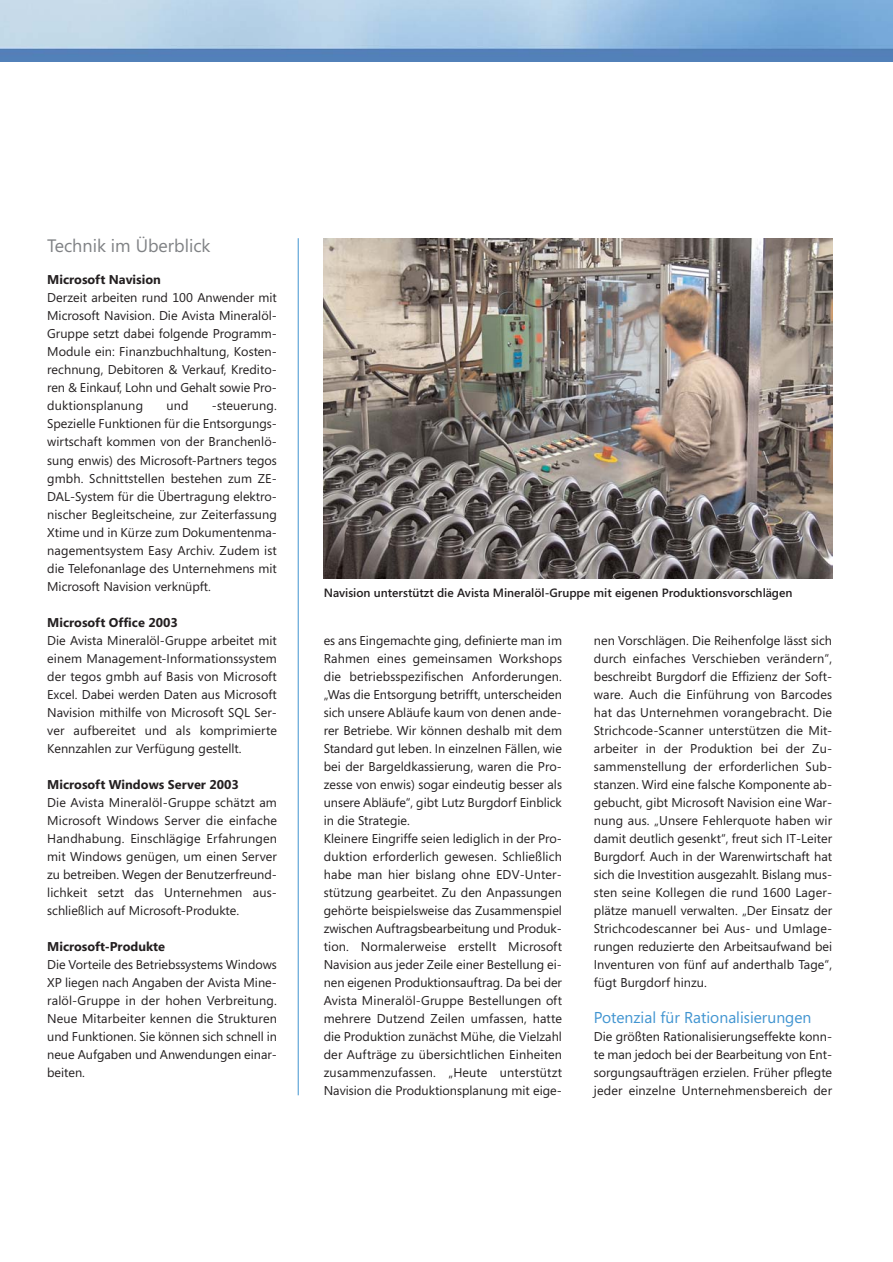
<style>
.page{position:relative;width:893px;height:1262px;background:#fff}
.page>*{position:absolute;margin:0;border:0;box-sizing:border-box;transform-origin:0 0}
.t1{font:18px "Segoe";color:#808285}
.t2{font:15.75px "Segoe";color:#4295d1}
.t3{font:12.75px/18px "Segoe";color:#231f20;text-align:justify}
.t4{font:700 12.75px "Segoe";color:#231f20}
.t5{font:600 12px "Segoe";color:#231f20}
</style>
<div class="page">
<hr style="left:298px;top:238px;width:1px;height:857px;background:#4295d1">
<img style="left:0;top:0;width:892px;height:61px">
<img style="left:324px;top:238px;width:508px;height:340px">
<h1 class="t1" style="left:47px;top:239px;width:165px">Technik im Überblick</h1>
<p class="t4" style="left:47px;top:275px;width:115px">Microsoft Navision</p>
<p class="t3" style="left:47px;top:290px;width:231px">Derzeit arbeiten rund 100 Anwender mit Microsoft Navision. Die Avista Mineralöl-Gruppe setzt dabei folgende Programm-Module ein: Finanzbuchhaltung, Kosten&shy;rechnung, Debitoren &amp; Verkauf, Kredito&shy;ren &amp; Einkauf, Lohn und Gehalt sowie Pro&shy;duktionsplanung</p>
<p class="t3" style="left:166px;top:398px;width:24px">und</p>
<p class="t3" style="left:47px;top:398px;width:231px;text-indent:165px">-steuerung.<br>Spezielle Funktionen für die Entsorgungs&shy;wirtschaft kommen von der Branchenlö&shy;sung enwis) des Microsoft-Partners tegos gmbh. Schnittstellen bestehen zum ZE-DAL-System für die Übertragung elektro&shy;nischer Begleitscheine, zur Zeiterfassung Xtime und in Kürze zum Dokumentenma&shy;nagementsystem Easy Archiv. Zudem ist die Telefonanlage des Unternehmens mit Microsoft Navision verknüpft.</p>
<p class="t4" style="left:47px;top:617px;width:132px">Microsoft Office 2003</p>
<p class="t3" style="left:47px;top:632px;width:231px">Die Avista Mineralöl-Gruppe arbeitet mit einem Management-Informationssystem der tegos gmbh auf Basis von Microsoft Excel. Dabei werden Daten aus Microsoft Navision mithilfe von Microsoft SQL Ser&shy;ver aufbereitet und als komprimierte Kennzahlen zur Verfügung gestellt.</p>
<p class="t4" style="left:47px;top:779px;width:193px">Microsoft Windows Server 2003</p>
<p class="t3" style="left:47px;top:794px;width:231px">Die Avista Mineralöl-Gruppe schätzt am Microsoft Windows Server die einfache Handhabung. Einschlägige Erfahrungen mit Windows genügen, um einen Server zu betreiben. Wegen der Benutzerfreund&shy;lichkeit setzt das Unternehmen aus&shy;schließlich auf Microsoft-Produkte.</p>
<p class="t4" style="left:47px;top:941px;width:119px">Microsoft-Produkte</p>
<p class="t3" style="left:47px;top:956px;width:231px">Die Vorteile des Betriebssystems Windows XP liegen nach Angaben der Avista Mine&shy;ralöl-Gruppe in der hohen Verbreitung.<br>Neue Mitarbeiter kennen die Strukturen und Funktionen. Sie können sich schnell in neue Aufgaben und Anwendungen einar&shy;beiten.</p>
<p class="t5" style="left:324px;top:588px;width:470px">Navision unterstützt die Avista Mineralöl-Gruppe mit eigenen Produktionsvorschlägen</p>
<p class="t3" style="left:324px;top:632px;width:240px;text-align:left">es ans Eingemachte ging, definierte man im Rahmen eines gemeinsamen Workshops die betriebsspezifischen Anforderungen. „Was die Entsorgung betrifft, unterscheiden sich unsere Abläufe kaum von denen ande&shy;rer Betriebe. Wir können deshalb mit dem Standard gut leben. In einzelnen Fällen, wie bei der Bargeldkassierung, waren die Pro&shy;zesse von enwis) sogar eindeutig besser als unsere Abläufe“, gibt Lutz Burgdorf Einblick in die Strategie.<br>Kleinere Eingriffe seien lediglich in der Pro&shy;duktion erforderlich gewesen. Schließlich habe man hier bislang ohne EDV-Unter&shy;stützung gearbeitet. Zu den Anpassungen gehörte beispielsweise das Zusammenspiel zwischen Auftragsbearbeitung und Produk&shy;tion. Normalerweise erstellt Microsoft Navision aus jeder Zeile einer Bestellung ei&shy;nen eigenen Produktionsauftrag. Da bei der Avista Mineralöl-Gruppe Bestellungen oft mehrere Dutzend Zeilen umfassen, hatte die Produktion zunächst Mühe, die Vielzahl der Aufträge zu übersichtlichen Einheiten zusammenzufassen. „Heute unterstützt Navision die Produktionsplanung mit eige-</p>
<p class="t3" style="left:594px;top:632px;width:240px">nen Vorschlägen. Die Reihenfolge lässt sich durch einfaches Verschieben verändern“, beschreibt Burgdorf die Effizienz der Soft&shy;ware. Auch die Einführung von Barcodes hat das Unternehmen vorangebracht. Die Strichcode-Scanner unterstützen die Mit&shy;arbeiter in der Produktion bei der Zu&shy;sammenstellung der erforderlichen Sub&shy;stanzen. Wird eine falsche Komponente ab&shy;gebucht, gibt Microsoft Navision eine War&shy;nung aus. „Unsere Fehlerquote haben wir damit deutlich gesenkt“, freut sich IT-Leiter Burgdorf. Auch in der Warenwirtschaft hat sich die Investition ausgezahlt. Bislang mus&shy;sten seine Kollegen die rund 1600 Lager&shy;plätze manuell verwalten. „Der Einsatz der Strichcodescanner bei Aus- und Umlage&shy;rungen reduzierte den Arbeitsaufwand bei Inventuren von fünf auf anderthalb Tage“, fügt Burgdorf hinzu.</p>
<p class="t2" style="left:594px;top:1011px;width:219px">Potenzial für Rationalisierungen</p>
<p class="t3" style="left:594px;top:1028px;width:240px">Die größten Rationalisierungseffekte konn&shy;te man jedoch bei der Bearbeitung von Ent&shy;sorgungsaufträgen erzielen. Früher pflegte jeder einzelne Unternehmensbereich der</p>
</div>
